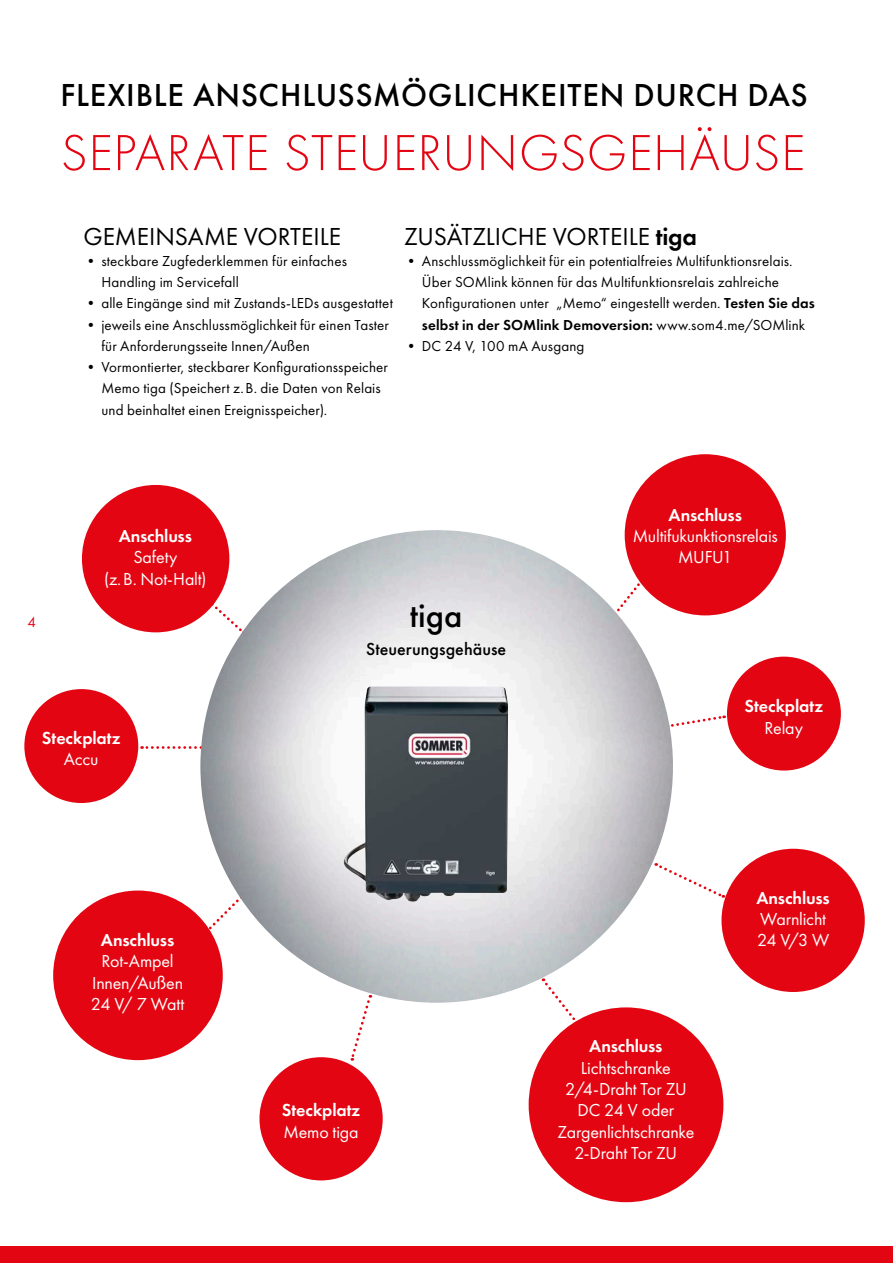
<style>
.page{position:relative;width:893px;height:1263px;background:#fff}
.page>*{position:absolute;margin:0;border:0;box-sizing:border-box;transform-origin:0 0}
.t1{font:300 52.5px "Futura PT";letter-spacing:.01em;color:#e30612}
.t2{font:500 34.5px "Futura PT";color:#000}
.t3{font:500 33px "Futura PT";letter-spacing:.025em;color:#000}
.t4{font:25.5px "Futura PT";letter-spacing:-.005em;color:#000}
.t5{font:18px/21.3px "Futura PT";letter-spacing:-.01em;color:#fff;text-align:center}
.t6{font:600 18px "Futura PT";letter-spacing:-.01em;color:#fff}
.t7{font:500 18px "Futura PT";letter-spacing:.005em;color:#000}
.t8{font:15px/21.3px "Futura PT";letter-spacing:.01em;color:#000}
.t9{font:15px "Futura PT";color:#e30612}
.s1{font-weight:600}
</style>
<div class="page">
<div style="left:0;top:1246px;width:893px;height:17px;background:#e30612"></div>
<svg style="left:667px;top:714px;width:58px;height:13px"></svg>
<svg style="left:613px;top:576px;width:33px;height:47px"></svg>
<div style="left:529px;top:1007px;width:194px;height:195px;background:#e30612;border-radius:50%"></div>
<div style="left:259px;top:1057px;width:124px;height:123px;background:#e30612;border-radius:50%"></div>
<div style="left:721px;top:849px;width:144px;height:143px;background:#e30612;border-radius:50%"></div>
<div style="left:82px;top:485px;width:147px;height:147px;background:#e30612;border-radius:50%"></div>
<div style="left:625px;top:454px;width:161px;height:161px;background:#e30612;border-radius:50%"></div>
<div style="left:727px;top:657px;width:114px;height:113px;background:#e30612;border-radius:50%"></div>
<div style="left:24px;top:689px;width:114px;height:114px;background:#e30612;border-radius:50%"></div>
<div style="left:53px;top:890px;width:170px;height:170px;background:#e30612;border-radius:50%"></div>
<svg style="left:656px;top:863px;width:68px;height:35px"></svg>
<svg style="left:542px;top:978px;width:56px;height:71px"></svg>
<svg style="left:350px;top:995px;width:22px;height:66px"></svg>
<svg style="left:205px;top:899px;width:34px;height:34px"></svg>
<svg style="left:142px;top:746px;width:59px;height:3px"></svg>
<svg style="left:208px;top:599px;width:34px;height:33px"></svg>
<img style="left:200px;top:530px;width:473px;height:473px;border-radius:236px">
<img style="left:343px;top:686px;width:165px;height:216px">
<h3 class="t3" style="left:61px;top:75px;width:749px">FLEXIBLE ANSCHLUSSMÖGLICHKEITEN DURCH DAS</h3>
<h1 class="t1" style="left:61px;top:123px;width:746px">SEPARATE STEUERUNGSGEHÄUSE</h1>
<p class="t9" style="left:27px;top:613px;width:10px">4</p>
<h3 class="t4" style="left:84px;top:221px;width:259px">GEMEINSAME VORTEILE</h3>
<p class="t8" style="left:101px;top:250px;width:247px;text-indent:-18px">• steckbare Zugfederklemmen für einfaches<br>Handling im Servicefall</p>
<p class="t8" style="left:83px;top:293px;width:311px">• alle Eingänge sind mit Zustands-LEDs ausgestattet</p>
<p class="t8" style="left:101px;top:314px;width:289px;text-indent:-18px">• jeweils eine Anschlussmöglichkeit für einen Taster für Anforderungsseite Innen/Außen</p>
<p class="t8" style="left:101px;top:356px;width:288px;text-indent:-18px">• Vormontierter, steckbarer Konfigurationsspeicher<br>Memo tiga (Speichert z.B. die Daten von Relais und beinhaltet einen Ereignisspeicher).</p>
<h3 class="t4" style="left:404px;top:221px;width:294px">ZUSÄTZLICHE VORTEILE <span class="s1">tiga</span></h3>
<p class="t8" style="left:422px;top:250px;width:394px;text-indent:-18px">• Anschlussmöglichkeit für ein potentialfreies Multifunktionsrelais.<br>Über SOMlink können für das Multifunktionsrelais zahlreiche Konfigurationen unter „Memo“ eingestellt werden. <span class="s1">Testen Sie das selbst in der SOMlink Demoversion:</span> www.som4.me/SOMlink</p>
<p class="t8" style="left:404px;top:335px;width:182px">• DC 24 V, 100 mA Ausgang</p>
<p class="t6" style="left:119px;top:525px;width:75px">Anschluss</p>
<p class="t5" style="left:104px;top:547px;width:104px">Safety<br>(z.B. Not-Halt)</p>
<p class="t6" style="left:669px;top:504px;width:75px">Anschluss</p>
<p class="t5" style="left:633px;top:525px;width:147px">Multifukunktionsrelais<br>MUFU1</p>
<h2 class="t2" style="left:410px;top:595px;width:54px">tiga</h2>
<p class="t7" style="left:366px;top:638px;width:142px">Steuerungsgehäuse</p>
<p class="t6" style="left:42px;top:727px;width:80px">Steckplatz</p>
<p class="t5" style="left:64px;top:749px;width:36px">Accu</p>
<p class="t6" style="left:101px;top:929px;width:75px">Anschluss</p>
<p class="t5" style="left:91px;top:951px;width:95px">Rot-Ampel<br>Innen/Außen<br>24 V/ 7 Watt</p>
<p class="t6" style="left:282px;top:1099px;width:80px">Steckplatz</p>
<p class="t5" style="left:283px;top:1121px;width:77px">Memo tiga</p>
<p class="t6" style="left:744px;top:695px;width:80px">Steckplatz</p>
<p class="t5" style="left:765px;top:717px;width:40px">Relay</p>
<p class="t6" style="left:589px;top:1035px;width:75px">Anschluss</p>
<p class="t5" style="left:557px;top:1057px;width:138px">Lichtschranke<br>2/4-Draht Tor ZU<br>DC 24 V oder<br>Zargenlichtschranke<br>2-Draht Tor ZU</p>
<p class="t6" style="left:756px;top:886px;width:75px">Anschluss</p>
<p class="t5" style="left:757px;top:908px;width:74px;text-align:left">Warnlicht<br>24 V/3 W</p>
</div>
